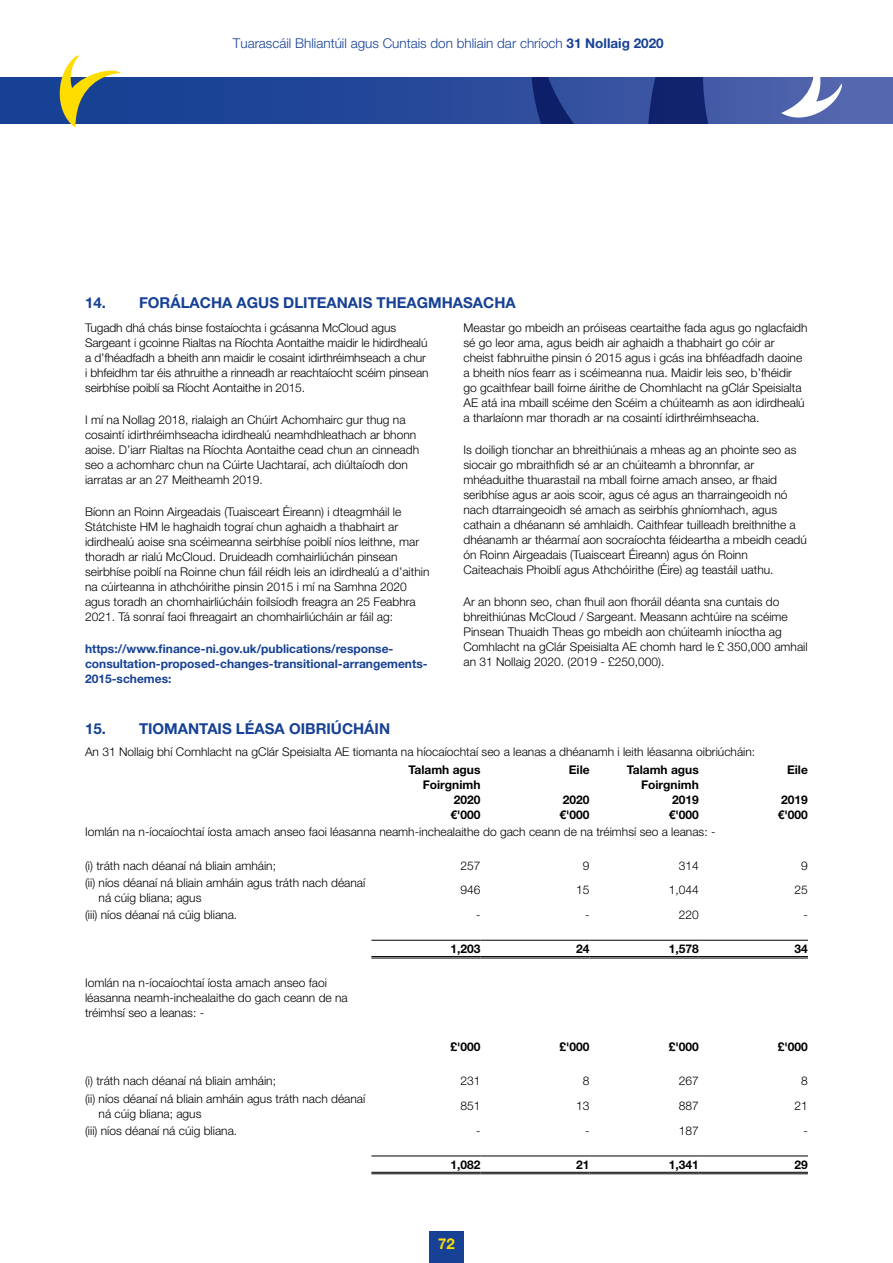
<style>
.page{position:relative;width:893px;height:1263px;background:#fff}
.page>*{position:absolute;margin:0;border:0;box-sizing:border-box;transform-origin:0 0}
.H2_Subhead{font:700 15px "Helvetica Neue LT Std";color:#164194}
.t1{font:700 15px "Helvetica Neue LT Std";color:#fd0}
.t2{font:300 13.5px "Helvetica Neue LT Std";color:#164194}
.P_Body{font:300 12px/15px "Helvetica Neue LT Std";color:#000}
.P_Body-2{font:700 12px "Helvetica Neue LT Std";color:#000}
.P_Body-3{font:700 12px/15px "Helvetica Neue LT Std";color:#164194}
.s1{font-weight:700}
</style>
<div class="page">
<div style="left:429px;top:1231px;width:34px;height:32px;background:#164194"></div>
<svg style="left:0;top:77px;width:893px;height:47px;background:#254999"></svg>
<svg style="left:531px;top:77px;width:311px;height:47px;background:#40559b"></svg>
<svg style="left:53px;top:55px;width:68px;height:73px"></svg>
<hr style="left:371px;top:1172px;width:109px;height:1px;background:#000">
<hr style="left:371px;top:1173px;width:109px;height:1px;background:#000">
<hr style="left:480px;top:1172px;width:110px;height:1px;background:#000">
<hr style="left:480px;top:1173px;width:110px;height:1px;background:#000">
<hr style="left:590px;top:1172px;width:109px;height:1px;background:#000">
<hr style="left:590px;top:1173px;width:109px;height:1px;background:#000">
<hr style="left:699px;top:1172px;width:109px;height:1px;background:#000">
<hr style="left:699px;top:1173px;width:109px;height:1px;background:#000">
<hr style="left:371px;top:1155px;width:109px;height:1px;background:#000">
<hr style="left:480px;top:1155px;width:110px;height:1px;background:#000">
<hr style="left:590px;top:1155px;width:109px;height:1px;background:#000">
<hr style="left:699px;top:1155px;width:109px;height:1px;background:#000">
<hr style="left:371px;top:940px;width:109px;height:1px;background:#000">
<hr style="left:480px;top:940px;width:110px;height:1px;background:#000">
<hr style="left:590px;top:940px;width:109px;height:1px;background:#000">
<hr style="left:699px;top:940px;width:109px;height:1px;background:#000">
<hr style="left:371px;top:956px;width:109px;height:1px;background:#000">
<hr style="left:371px;top:958px;width:109px;height:1px;background:#000">
<hr style="left:480px;top:956px;width:110px;height:1px;background:#000">
<hr style="left:480px;top:958px;width:110px;height:1px;background:#000">
<hr style="left:590px;top:956px;width:109px;height:1px;background:#000">
<hr style="left:590px;top:958px;width:109px;height:1px;background:#000">
<hr style="left:699px;top:956px;width:109px;height:1px;background:#000">
<hr style="left:699px;top:958px;width:109px;height:1px;background:#000">
<p class="t2" style="left:233px;top:35px;width:432px">Tuarascáil Bhliantúil agus Cuntais don bhliain dar chríoch <span class="s1">31 Nollaig 2020</span></p>
<h2 class="H2_Subhead" style="left:85px;top:294px;width:432px">14. FORÁLACHA AGUS DLITEANAIS THEAGMHASACHA</h2>
<p class="P_Body" style="left:85px;top:320px;width:345px">Tugadh dhá chás binse fostaíochta i gcásanna McCloud agus Sargeant i gcoinne Rialtas na Ríochta Aontaithe maidir le hidirdhealú a d’fhéadfadh a bheith ann maidir le cosaint idirthréimhseach a chur i bhfeidhm tar éis athruithe a rinneadh ar reachtaíocht scéim pinsean seirbhíse poiblí sa Ríocht Aontaithe in 2015.</p>
<p class="P_Body" style="left:85px;top:412px;width:336px">I mí na Nollag 2018, rialaigh an Chúirt Achomhairc gur thug na cosaintí idirthréimhseacha idirdhealú neamhdhleathach ar bhonn aoise. D’iarr Rialtas na Ríochta Aontaithe cead chun an cinneadh seo a achomharc chun na Cúirte Uachtaraí, ach diúltaíodh don iarratas ar an 27 Meitheamh 2019.</p>
<p class="P_Body" style="left:85px;top:504px;width:346px">Bíonn an Roinn Airgeadais (Tuaisceart Éireann) i dteagmháil le Státchiste HM le haghaidh tograí chun aghaidh a thabhairt ar idirdhealú aoise sna scéimeanna seirbhíse poiblí níos leithne, mar thoradh ar rialú McCloud. Druideadh comhairliúchán pinsean seirbhíse poiblí na Roinne chun fáil réidh leis an idirdhealú a d’aithin na cúirteanna in athchóirithe pinsin 2015 i mí na Samhna 2020 agus toradh an chomhairliúcháin foilsíodh freagra an 25 Feabhra 2021. Tá sonraí faoi fhreagairt an chomhairliúcháin ar fáil ag:</p>
<p class="P_Body-3" style="left:85px;top:641px;width:344px">https://www.finance-ni.gov.uk/publications/response&shy;consultation-proposed-changes-transitional-arrangements-<br>2015-schemes:</p>
<h2 class="H2_Subhead" style="left:85px;top:720px;width:307px">15. TIOMANTAIS LÉASA OIBRIÚCHÁIN</h2>
<p class="P_Body" style="left:463px;top:320px;width:346px">Meastar go mbeidh an próiseas ceartaithe fada agus go nglacfaidh sé go leor ama, agus beidh air aghaidh a thabhairt go cóir ar cheist fabhruithe pinsin ó 2015 agus i gcás ina bhféadfadh daoine a bheith níos fearr as i scéimeanna nua. Maidir leis seo, b’fhéidir go gcaithfear baill foirne áirithe de Chomhlacht na gClár Speisialta AE atá ina mbaill scéime den Scéim a chúiteamh as aon idirdhealú a tharlaíonn mar thoradh ar na cosaintí idirthréimhseacha.</p>
<p class="P_Body" style="left:463px;top:442px;width:345px">Is doiligh tionchar an bhreithiúnais a mheas ag an phointe seo as siocair go mbraithfidh sé ar an chúiteamh a bhronnfar, ar mhéaduithe thuarastail na mball foirne amach anseo, ar fhaid seribhíse agus ar aois scoir, agus cé agus an tharraingeoidh nó nach dtarraingeoidh sé amach as seirbhís ghníomhach, agus cathain a dhéanann sé amhlaidh. Caithfear tuilleadh breithnithe a dhéanamh ar théarmaí aon socraíochta féideartha a mbeidh ceadú ón Roinn Airgeadais (Tuaisceart Éireann) agus ón Roinn Caiteachais Phoiblí agus Athchóirithe (Éire) ag teastáil uathu.</p>
<p class="P_Body" style="left:463px;top:594px;width:346px">Ar an bhonn seo, chan fhuil aon fhoráil déanta sna cuntais do bhreithiúnas McCloud / Sargeant. Measann achtúire na scéime Pinsean Thuaidh Theas go mbeidh aon chúiteamh iníoctha ag Comhlacht na gClár Speisialta AE chomh hard le £ 350,000 amhail an 31 Nollaig 2020. (2019 - £250,000).</p>
<p class="P_Body" style="left:85px;top:744px;width:672px">An 31 Nollaig bhí Comhlacht na gClár Speisialta AE tiomanta na híocaíochtaí seo a leanas a dhéanamh i leith léasanna oibriúcháin:</p>
<p class="P_Body-2" style="left:408px;top:762px;width:73px">Talamh agus</p>
<p class="P_Body-2" style="left:423px;top:777px;width:59px">Foirgnimh</p>
<p class="P_Body-2" style="left:454px;top:792px;width:28px">2020</p>
<p class="P_Body-2" style="left:450px;top:807px;width:32px">€'000</p>
<p class="P_Body-2" style="left:569px;top:762px;width:22px">Eile</p>
<p class="P_Body-2" style="left:563px;top:792px;width:28px">2020</p>
<p class="P_Body-2" style="left:560px;top:807px;width:32px">€'000</p>
<p class="P_Body-2" style="left:627px;top:762px;width:73px">Talamh agus</p>
<p class="P_Body-2" style="left:641px;top:777px;width:59px">Foirgnimh</p>
<p class="P_Body-2" style="left:672px;top:792px;width:28px">2019</p>
<p class="P_Body-2" style="left:669px;top:807px;width:32px">€'000</p>
<p class="P_Body-2" style="left:787px;top:762px;width:22px">Eile</p>
<p class="P_Body-2" style="left:781px;top:792px;width:28px">2019</p>
<p class="P_Body-2" style="left:778px;top:807px;width:32px">€'000</p>
<p class="P_Body" style="left:85px;top:823px;width:632px">Iomlán na n-íocaíochtaí íosta amach anseo faoi léasanna neamh-inchealaithe do gach ceann de na tréimhsí seo a leanas: -</p>
<p class="P_Body" style="left:85px;top:858px;width:192px">(i) tráth nach déanaí ná bliain amháin;</p>
<p class="P_Body" style="left:460px;top:858px;width:22px">257</p>
<p class="P_Body" style="left:583px;top:858px;width:8px">9</p>
<p class="P_Body" style="left:679px;top:858px;width:22px">314</p>
<p class="P_Body" style="left:801px;top:858px;width:8px">9</p>
<p class="P_Body" style="left:99px;top:875px;width:268px;text-indent:-14px">(ii) níos déanaí ná bliain amháin agus tráth nach déanaí ná cúig bliana; agus</p>
<p class="P_Body" style="left:460px;top:882px;width:22px">946</p>
<p class="P_Body" style="left:576px;top:882px;width:15px">15</p>
<p class="P_Body" style="left:669px;top:882px;width:32px">1,044</p>
<p class="P_Body" style="left:795px;top:882px;width:15px">25</p>
<p class="P_Body" style="left:85px;top:907px;width:154px">(iii) níos déanaí ná cúig bliana.</p>
<p class="P_Body" style="left:476px;top:907px;width:6px">-</p>
<p class="P_Body" style="left:585px;top:907px;width:6px">-</p>
<p class="P_Body" style="left:679px;top:907px;width:22px">220</p>
<p class="P_Body" style="left:803px;top:907px;width:6px">-</p>
<p class="P_Body-2" style="left:450px;top:941px;width:32px">1,203</p>
<p class="P_Body-2" style="left:576px;top:941px;width:15px">24</p>
<p class="P_Body-2" style="left:669px;top:941px;width:32px">1,578</p>
<p class="P_Body-2" style="left:795px;top:941px;width:15px">34</p>
<p class="P_Body" style="left:85px;top:975px;width:264px">Iomlán na n-íocaíochtaí íosta amach anseo faoi léasanna neamh-inchealaithe do gach ceann de na tréimhsí seo a leanas: -</p>
<p class="P_Body-2" style="left:450px;top:1040px;width:32px">£'000</p>
<p class="P_Body-2" style="left:560px;top:1040px;width:32px">£'000</p>
<p class="P_Body-2" style="left:669px;top:1040px;width:32px">£'000</p>
<p class="P_Body-2" style="left:778px;top:1040px;width:32px">£'000</p>
<p class="P_Body" style="left:85px;top:1073px;width:192px">(i) tráth nach déanaí ná bliain amháin;</p>
<p class="P_Body" style="left:460px;top:1073px;width:22px">231</p>
<p class="P_Body" style="left:583px;top:1073px;width:8px">8</p>
<p class="P_Body" style="left:679px;top:1073px;width:22px">267</p>
<p class="P_Body" style="left:801px;top:1073px;width:8px">8</p>
<p class="P_Body" style="left:99px;top:1090px;width:268px;text-indent:-14px">(ii) níos déanaí ná bliain amháin agus tráth nach déanaí ná cúig bliana; agus</p>
<p class="P_Body" style="left:460px;top:1098px;width:22px">851</p>
<p class="P_Body" style="left:576px;top:1098px;width:15px">13</p>
<p class="P_Body" style="left:679px;top:1098px;width:22px">887</p>
<p class="P_Body" style="left:795px;top:1098px;width:15px">21</p>
<p class="P_Body" style="left:85px;top:1122px;width:154px">(iii) níos déanaí ná cúig bliana.</p>
<p class="P_Body" style="left:476px;top:1122px;width:6px">-</p>
<p class="P_Body" style="left:585px;top:1122px;width:6px">-</p>
<p class="P_Body" style="left:679px;top:1122px;width:22px">187</p>
<p class="P_Body" style="left:803px;top:1122px;width:6px">-</p>
<p class="P_Body-2" style="left:450px;top:1157px;width:32px">1,082</p>
<p class="P_Body-2" style="left:576px;top:1157px;width:15px">21</p>
<p class="P_Body-2" style="left:669px;top:1157px;width:32px">1,341</p>
<p class="P_Body-2" style="left:795px;top:1157px;width:15px">29</p>
<p class="t1" style="left:438px;top:1234px;width:18px">72</p>
</div>
